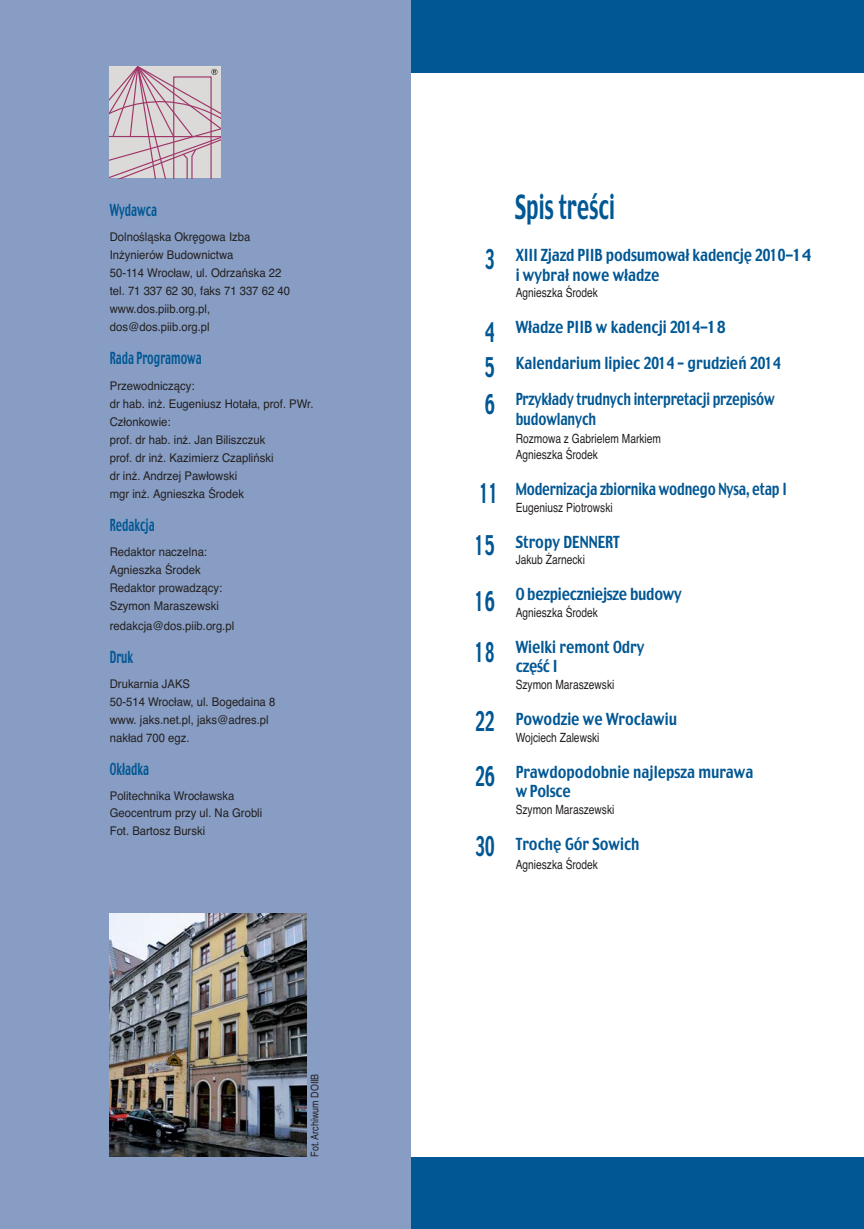
<style>
.page{position:relative;width:864px;height:1229px;background:#fff}
.page>*{position:absolute;margin:0;border:0;box-sizing:border-box;transform-origin:0 0}
.t1{font:33px "Charcoal CE";color:#005794;scale:.6 1}
.t2{font:27px/35px "Charcoal CE";color:#005794;scale:.6 1}
.t3{font:16.5px/19.5px "Charcoal CE";color:#005794;scale:.8 1}
.t4{font:16.5px "Charcoal CE";color:#005794;scale:.74 1}
.t5{font:16.5px "Charcoal CE";color:#005794;scale:.6 1}
.t6{font:16.5px "Charcoal CE";letter-spacing:-.02em;color:#005794;scale:.8 1}
.t7{font:12.75px/16.5px "Helvetica";color:#231f20;scale:.8 1}
.t8{font:12px/18px "Helvetica";color:#231f20;scale:.94 1}
.t9{font:10.5px "Helvetica";color:#231f20;scale:.85 1}
</style>
<div class="page">
<div style="left:404px;top:1157px;width:459px;height:72px;background:#005794"></div>
<div style="left:409px;top:0;width:454px;height:72px;background:#005794"></div>
<div style="left:0;top:0;width:410px;height:1229px;background:#879dc3"></div>
<svg style="left:109px;top:66px;width:111px;height:112px;background:#d1c0c6"></svg>
<img style="left:109px;top:914px;width:197px;height:243px">
<h3 class="t5" style="left:110px;top:204px;width:80px">Wydawca</h3>
<p class="t8" style="left:110px;top:229px;width:193px">Dolnośląska Okręgowa Izba<br>Inżynierów Budownictwa<br>50-114 Wrocław, ul. Odrzańska 22 tel. 71 337 62 30, faks 71 337 62 40 www.dos.piib.org.pl, dos@dos.piib.org.pl</p>
<h3 class="t5" style="left:110px;top:352px;width:155px">Rada Programowa</h3>
<p class="t8" style="left:110px;top:378px;width:218px">Przewodniczący:<br>dr hab. inż. Eugeniusz Hotała, prof. PWr.<br>Członkowie:<br>prof. dr hab. inż. Jan Biliszczuk<br>prof. dr inż. Kazimierz Czapliński<br>dr inż. Andrzej Pawłowski<br>mgr inż. Agnieszka Środek</p>
<h3 class="t5" style="left:110px;top:519px;width:76px">Redakcja</h3>
<p class="t8" style="left:110px;top:544px;width:121px">Redaktor naczelna:<br>Agnieszka Środek<br>Redaktor prowadzący:<br>Szymon Maraszewski</p>
<p class="t8" style="left:110px;top:618px;width:134px">redakcja@dos.piib.org.pl</p>
<h3 class="t5" style="left:110px;top:651px;width:41px">Druk</h3>
<p class="t8" style="left:110px;top:676px;width:177px">Drukarnia JAKS<br>50-514 Wrocław, ul. Bogedaina 8 www. jaks.net.pl, jaks@adres.pl nakład 700 egz.</p>
<h3 class="t5" style="left:110px;top:763px;width:67px">Okładka</h3>
<p class="t8" style="left:110px;top:788px;width:164px;line-height:17.2px">Politechnika Wrocławska<br>Geocentrum przy ul. Na Grobli<br>Fot. Bartosz Burski</p>
<p class="t9" style="left:311px;top:1157px;width:100px;rotate:-90deg">Fot. Archiwum DOIIB</p>
<h2 class="t2" style="left:485px;top:244px;width:17px">3</h2>
<h2 class="t2" style="left:485px;top:317px;width:17px">4<br>5</h2>
<h2 class="t2" style="left:485px;top:389px;width:17px">6</h2>
<h2 class="t2" style="left:480px;top:478px;width:33px">11</h2>
<h2 class="t2" style="left:475px;top:530px;width:33px">15</h2>
<h2 class="t2" style="left:475px;top:585px;width:33px">16</h2>
<h2 class="t2" style="left:475px;top:637px;width:33px">18</h2>
<h2 class="t2" style="left:475px;top:706px;width:33px">22</h2>
<h2 class="t2" style="left:475px;top:761px;width:33px">26</h2>
<h2 class="t2" style="left:475px;top:831px;width:33px">30</h2>
<h1 class="t1" style="left:515px;top:194px;width:168px">Spis treści</h1>
<h3 class="t3" style="left:515px;top:247px;width:370px">XIII Zjazd PIIB podsumował kadencję 2010–14 i wybrał nowe władze</h3>
<p class="t7" style="left:515px;top:286px;width:104px">Agnieszka Środek</p>
<h3 class="t3" style="left:515px;top:311px;width:332px;line-height:36px">Władze PIIB w kadencji 2014–18<br>Kalendarium lipiec 2014 – grudzień 2014<br>Przykłady trudnych interpretacji przepisów</h3>
<h3 class="t4" style="left:515px;top:413px;width:110px">budowlanych</h3>
<p class="t7" style="left:515px;top:431px;width:183px">Rozmowa z Gabrielem Markiem<br>Agnieszka Środek</p>
<h3 class="t4" style="left:515px;top:483px;width:368px">Modernizacja zbiornika wodnego Nysa, etap I</h3>
<p class="t7" style="left:515px;top:500px;width:123px">Eugeniusz Piotrowski</p>
<h3 class="t3" style="left:515px;top:534px;width:132px">Stropy DENNERT</h3>
<p class="t7" style="left:515px;top:553px;width:88px">Jakub Żarnecki</p>
<h3 class="t6" style="left:515px;top:588px;width:209px">O bezpieczniejsze budowy</h3>
<p class="t7" style="left:515px;top:605px;width:104px">Agnieszka Środek</p>
<h3 class="t3" style="left:515px;top:639px;width:162px">Wielki remont Odry część I</h3>
<p class="t7" style="left:515px;top:677px;width:125px">Szymon Maraszewski</p>
<h3 class="t3" style="left:515px;top:711px;width:203px">Powodzie we Wrocławiu</h3>
<p class="t7" style="left:515px;top:730px;width:106px">Wojciech Zalewski</p>
<h3 class="t3" style="left:515px;top:763px;width:298px">Prawdopodobnie najlepsza murawa w Polsce</h3>
<p class="t7" style="left:515px;top:802px;width:125px">Szymon Maraszewski</p>
<h3 class="t3" style="left:515px;top:835px;width:156px">Trochę Gór Sowich</h3>
<p class="t7" style="left:515px;top:857px;width:104px">Agnieszka Środek</p>
</div>
